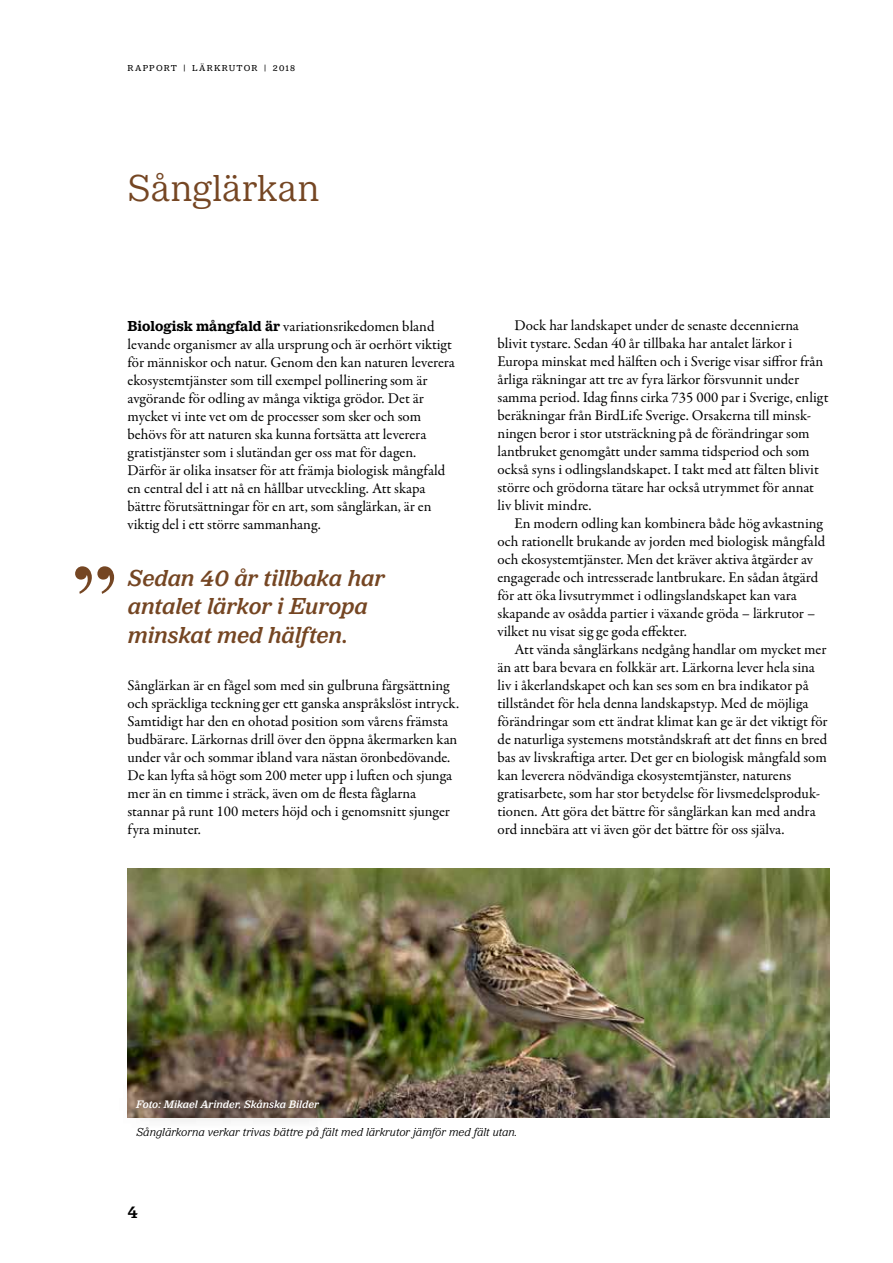
<style>
.page{position:relative;width:893px;height:1263px;background:#fff}
.page>*{position:absolute;margin:0;border:0;box-sizing:border-box;transform-origin:0 0}
.t1{font:300 39px "Lantmannen Serif";letter-spacing:-.005em;color:#754623}
.t2{font:italic 500 24px/28.8px "Lantmannen Serif";letter-spacing:-.01em;color:#754623}
.t3{font:500 18px "Lantmannen Serif";color:#000}
.t4{font:15px/18px "Garamond Premr Pro";color:#000}
.t5{font:italic 300 12px "Lantmannen Serif";color:#000}
.t6{font:italic 500 11.25px "Lantmannen Serif";color:#fff}
.t7{font:9px "Lantmannen Serif";letter-spacing:.13em;color:#000}
.s1{font-family:"Lantmannen Serif";font-weight:700}
</style>
<div class="page">
<svg style="left:75px;top:566px;width:39px;height:28px"></svg>
<img style="left:128px;top:868px;width:701px;height:250px">
<svg style="left:127px;top:1077px;width:216px;height:45px;background:#746357"></svg>
<p class="t7" style="left:128px;top:63px;width:169px">RAPPORT | LÄRKRUTOR | 2018</p>
<h1 class="t1" style="left:128px;top:167px;width:194px">Sånglärkan</h1>
<p class="t4" style="left:128px;top:318px;width:329px"><span class="s1">Biologisk mångfald är</span> variationsrikedomen bland levande organismer av alla ursprung och är oerhört viktigt för människor och natur. Genom den kan naturen leverera ekosystemtjänster som till exempel pollinering som är avgörande för odling av många viktiga grödor. Det är mycket vi inte vet om de processer som sker och som behövs för att naturen ska kunna fortsätta att leverera gratistjänster som i slutändan ger oss mat för dagen.<br>Därför är olika insatser för att främja biologisk mångfald en central del i att nå en hållbar utveckling. Att skapa bättre förutsättningar för en art, som sånglärkan, är en viktig del i ett större sammanhang.</p>
<h2 class="t2" style="left:128px;top:563px;width:258px">Sedan 40 år tillbaka har antalet lärkor i Europa minskat med hälften.</h2>
<p class="t4" style="left:128px;top:677px;width:333px">Sånglärkan är en fågel som med sin gulbruna färgsättning och spräckliga teckning ger ett ganska anspråkslöst intryck.<br>Samtidigt har den en ohotad position som vårens främsta budbärare. Lärkornas drill över den öppna åkermarken kan under vår och sommar ibland vara nästan öronbedövande.<br>De kan lyfta så högt som 200 meter upp i luften och sjunga mer än en timme i sträck, även om de flesta fåglarna stannar på runt 100 meters höjd och i genomsnitt sjunger fyra minuter.</p>
<p class="t4" style="left:497px;top:316px;width:332px;text-indent:17px">Dock har landskapet under de senaste decennierna blivit tystare. Sedan 40 år tillbaka har antalet lärkor i Europa minskat med hälften och i Sverige visar siffror från årliga räkningar att tre av fyra lärkor försvunnit under samma period. Idag finns cirka 735 000 par i Sverige, enligt beräkningar från BirdLife Sverige. Orsakerna till minsk&shy;ningen beror i stor utsträckning på de förändringar som lantbruket genomgått under samma tidsperiod och som också syns i odlingslandskapet. I takt med att fälten blivit större och grödorna tätare har också utrymmet för annat liv blivit mindre.</p>
<p class="t4" style="left:497px;top:514px;width:329px;text-indent:17px">En modern odling kan kombinera både hög avkastning och rationellt brukande av jorden med biologisk mångfald och ekosystemtjänster. Men det kräver aktiva åtgärder av engagerade och intresserade lantbrukare. En sådan åtgärd för att öka livsutrymmet i odlingslandskapet kan vara skapande av osådda partier i växande gröda – lärkrutor – vilket nu visat sig ge goda effekter.</p>
<p class="t4" style="left:497px;top:640px;width:332px;text-indent:17px">Att vända sånglärkans nedgång handlar om mycket mer än att bara bevara en folkkär art. Lärkorna lever hela sina liv i åkerlandskapet och kan ses som en bra indikator på tillståndet för hela denna landskapstyp. Med de möjliga förändringar som ett ändrat klimat kan ge är det viktigt för de naturliga systemens motståndskraft att det finns en bred bas av livskraftiga arter. Det ger en biologisk mångfald som kan leverera nödvändiga ekosystemtjänster, naturens gratisarbete, som har stor betydelse för livsmedelsproduk&shy;tionen. Att göra det bättre för sånglärkan kan med andra ord innebära att vi även gör det bättre för oss själva.</p>
<p class="t6" style="left:136px;top:1097px;width:184px">Foto: Mikael Arinder, Skånska Bilder</p>
<p class="t5" style="left:136px;top:1125px;width:382px">Sånglärkorna verkar trivas bättre på fält med lärkrutor jämför med fält utan.</p>
<p class="t3" style="left:128px;top:1202px;width:12px">4</p>
</div>
